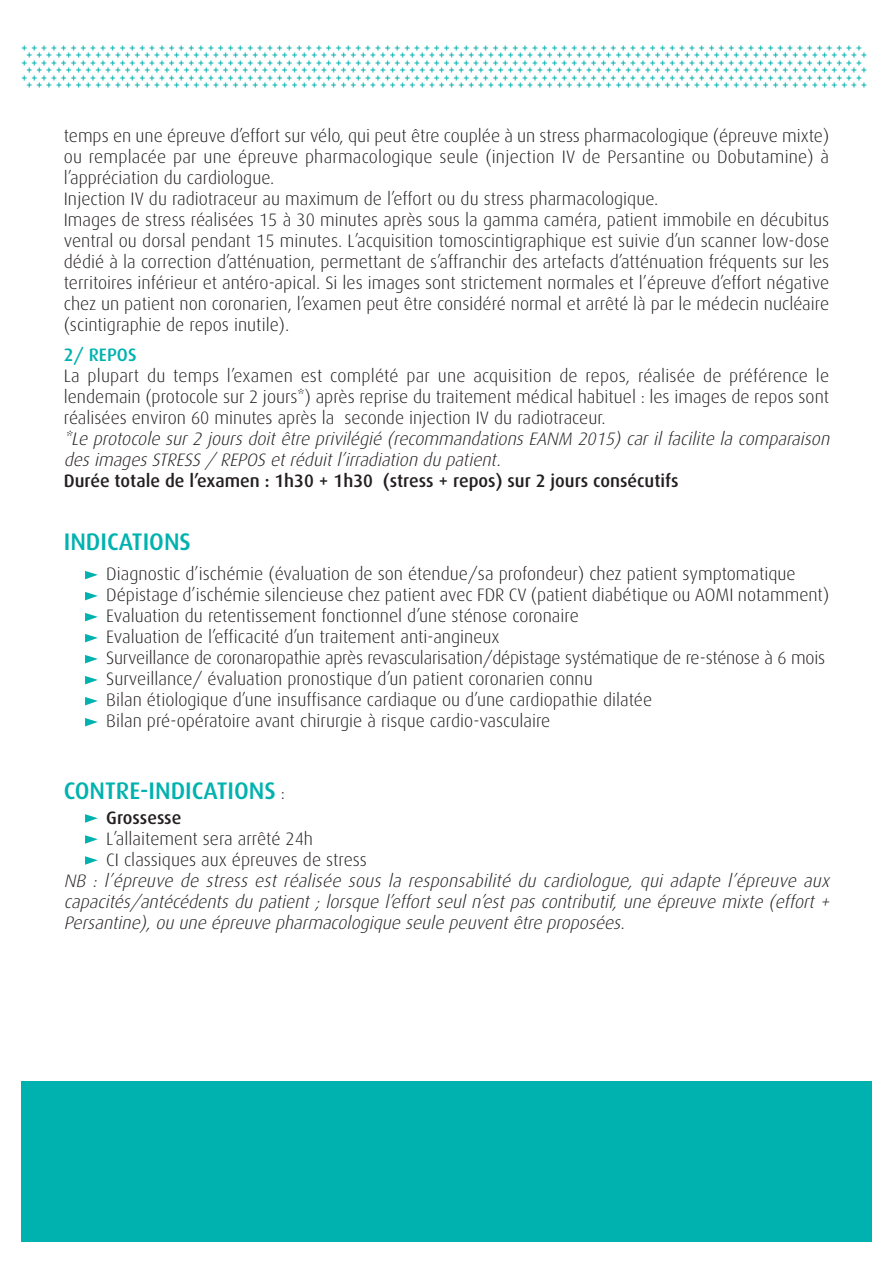
<style>
.page{position:relative;width:893px;height:1263px;background:#fff}
.page>*{position:absolute;margin:0;border:0;box-sizing:border-box;transform-origin:0 0}
.t1{font:500 24px "Dax";color:#00b2af}
.t2{font:300 18px/21px "Dax";color:#231f20}
.t3{font:italic 300 18px/21px "Dax";color:#231f20}
.t4{font:500 18px "Dax";color:#231f20}
.t5{font:500 18px "Dax";color:#00b2af}
.t6{font:500 12px "Dax";color:#00b2af}
.s1{font-weight:300;font-size:18px;color:#231f20}
</style>
<div class="page">
<svg style="left:85px;top:571px;width:13px;height:8px"></svg>
<svg style="left:85px;top:592px;width:13px;height:8px"></svg>
<svg style="left:85px;top:613px;width:13px;height:8px"></svg>
<svg style="left:85px;top:634px;width:13px;height:8px"></svg>
<svg style="left:85px;top:655px;width:13px;height:8px"></svg>
<svg style="left:85px;top:676px;width:13px;height:8px"></svg>
<svg style="left:85px;top:697px;width:13px;height:8px"></svg>
<svg style="left:85px;top:718px;width:13px;height:8px"></svg>
<svg style="left:85px;top:814px;width:13px;height:9px"></svg>
<svg style="left:85px;top:835px;width:13px;height:9px"></svg>
<svg style="left:85px;top:856px;width:13px;height:9px"></svg>
<div style="left:21px;top:1082px;width:851px;height:160px;background:#00b2af"></div>
<p class="t6" style="left:21px;top:41px;width:842px">++++++++++++++++++++++++++++++++++++++++++++++++++++++++++++++++++++++++++++++++++++++</p>
<p class="t6" style="left:26px;top:49px;width:842px">++++++++++++++++++++++++++++++++++++++++++++++++++++++++++++++++++++++++++++++++++++++</p>
<p class="t6" style="left:21px;top:56px;width:842px">++++++++++++++++++++++++++++++++++++++++++++++++++++++++++++++++++++++++++++++++++++++</p>
<p class="t6" style="left:26px;top:64px;width:842px">++++++++++++++++++++++++++++++++++++++++++++++++++++++++++++++++++++++++++++++++++++++</p>
<p class="t6" style="left:21px;top:71px;width:842px">++++++++++++++++++++++++++++++++++++++++++++++++++++++++++++++++++++++++++++++++++++++</p>
<p class="t6" style="left:26px;top:79px;width:842px">++++++++++++++++++++++++++++++++++++++++++++++++++++++++++++++++++++++++++++++++++++++</p>
<p class="t2" style="left:64px;top:125px;width:767px">temps en une épreuve d’effort sur vélo, qui peut être couplée à un stress pharmacologique (épreuve mixte) ou remplacée par une épreuve pharmacologique seule (injection IV de Persantine ou Dobutamine) à l’appréciation du cardiologue.<br>Injection IV du radiotraceur au maximum de l’effort ou du stress pharmacologique.<br>Images de stress réalisées 15 à 30 minutes après sous la gamma caméra, patient immobile en décubitus ventral ou dorsal pendant 15 minutes. L’acquisition tomoscintigraphique est suivie d’un scanner low-dose dédié à la correction d’atténuation, permettant de s’affranchir des artefacts d’atténuation fréquents sur les territoires inférieur et antéro-apical. Si les images sont strictement normales et l’épreuve d’effort négative chez un patient non coronarien, l’examen peut être considéré normal et arrêté là par le médecin nucléaire (scintigraphie de repos inutile).</p>
<p class="t5" style="left:64px;top:344px;width:74px">2/ REPOS</p>
<p class="t2" style="left:64px;top:365px;width:767px;text-align:justify">La plupart du temps l’examen est complété par une acquisition de repos, réalisée de préférence le lendemain (protocole sur 2 jours*) après reprise du traitement médical habituel : les images de repos sont réalisées environ 60 minutes après la seconde injection IV du radiotraceur.</p>
<p class="t3" style="left:64px;top:428px;width:771px">*Le protocole sur 2 jours doit être privilégié (recommandations EANM 2015) car il facilite la comparaison des images STRESS / REPOS et réduit l’irradiation du patient.</p>
<p class="t4" style="left:64px;top:470px;width:616px">Durée totale de l’examen : 1h30 + 1h30 (stress + repos) sur 2 jours consécutifs</p>
<h1 class="t1" style="left:64px;top:528px;width:129px">INDICATIONS</h1>
<p class="t2" style="left:106px;top:563px;width:724px">Diagnostic d’ischémie (évaluation de son étendue/sa profondeur) chez patient symptomatique Dépistage d’ischémie silencieuse chez patient avec FDR CV (patient diabétique ou AOMI notamment)<br>Evaluation du retentissement fonctionnel d’une sténose coronaire<br>Evaluation de l’efficacité d’un traitement anti-angineux<br>Surveillance de coronaropathie après revascularisation/dépistage systématique de re-sténose à 6 mois Surveillance/ évaluation pronostique d’un patient coronarien connu<br>Bilan étiologique d’une insuffisance cardiaque ou d’une cardiopathie dilatée<br>Bilan pré-opératoire avant chirurgie à risque cardio-vasculaire</p>
<h1 class="t1" style="left:64px;top:777px;width:223px">CONTRE-INDICATIONS <span class="s1">:</span></h1>
<p class="t4" style="left:106px;top:808px;width:77px">Grossesse</p>
<p class="t2" style="left:106px;top:829px;width:262px">L’allaitement sera arrêté 24h<br>CI classiques aux épreuves de stress</p>
<p class="t3" style="left:64px;top:871px;width:771px;text-align:justify">NB : l’épreuve de stress est réalisée sous la responsabilité du cardiologue, qui adapte l’épreuve aux capacités/antécédents du patient ; lorsque l’effort seul n’est pas contributif, une épreuve mixte (effort + Persantine), ou une épreuve pharmacologique seule peuvent être proposées.</p>
</div>
